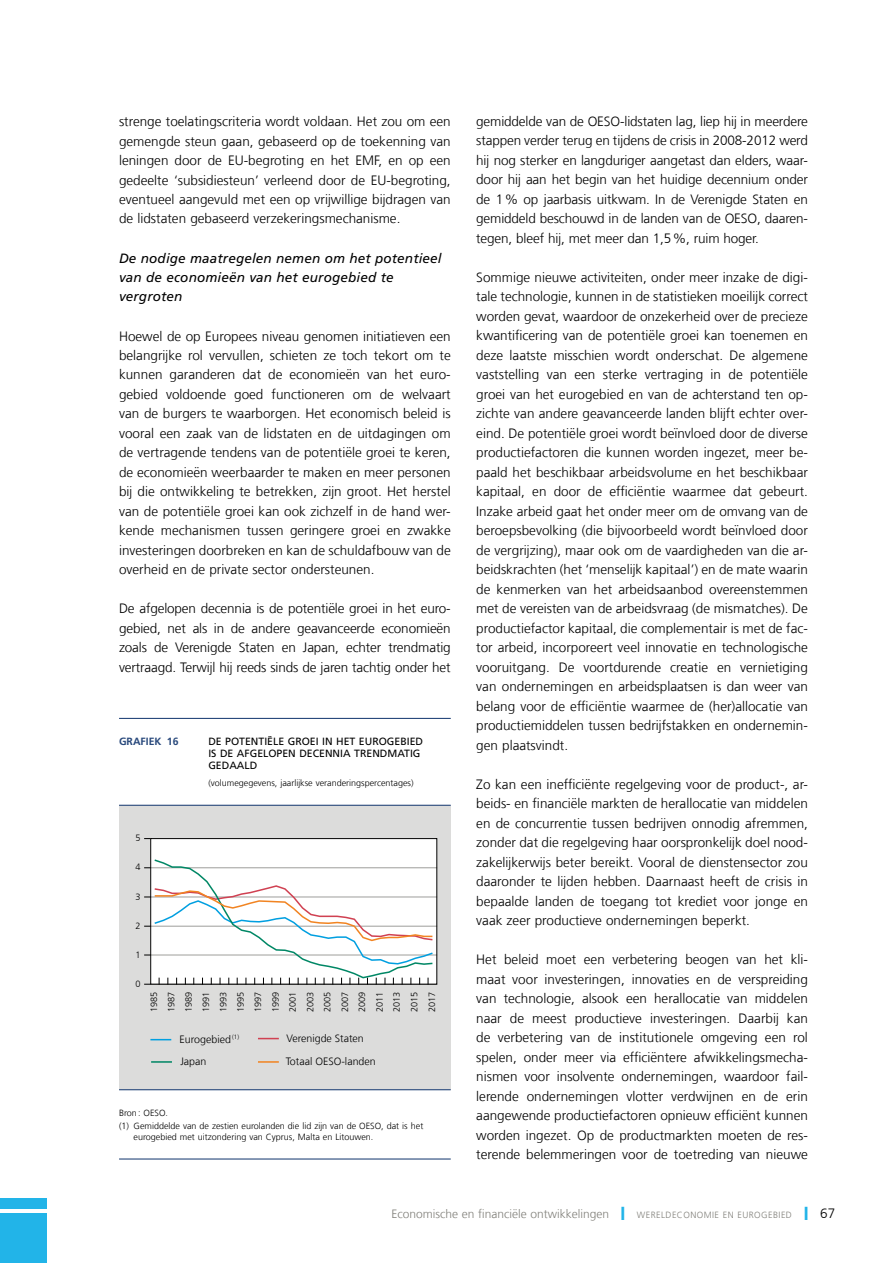
<style>
.page{position:relative;width:893px;height:1263px;background:#fff}
.page>*{position:absolute;margin:0;border:0;box-sizing:border-box;transform-origin:0 0}
.t1{font:300 13.5px/19.5px "Frutiger LT Com";color:#000;text-align:justify}
.t2{font:italic 13.5px/19.5px "Frutiger LT Com";letter-spacing:.01em;color:#000}
.t3{font:300 12px "Frutiger LT Com";color:#81807a}
.t4{font:300 10.65px "Frutiger LT Com";color:#000}
.t5{font:10.5px/12px "Frutiger LT Com";color:#000}
.t6{font:700 10.5px "Frutiger LT Com";color:#29497c}
.t7{font:300 9.15px/17.4px "Frutiger LT Com";color:#000;text-align:justify}
.t8{font:300 9px/13.5px "Frutiger LT Com";color:#000}
.t9{font:300 9px "Frutiger LT Com";color:#81807a}
.s1{color:#22b4e8}
.s2{font-size:9px}
</style>
<div class="page">
<div style="left:0;top:1198px;width:47px;height:11px;background:#22b4e8"></div>
<div style="left:0;top:1213px;width:47px;height:50px;background:#22b4e8"></div>
<div style="left:119px;top:805px;width:332px;height:285px;background:#dcdcdb"></div>
<hr style="left:119px;top:718px;width:332px;height:1px;background:#29497c">
<hr style="left:119px;top:1158px;width:332px;height:1px;background:#29497c">
<hr style="left:119px;top:805px;width:332px;height:1px;background:#29497c">
<hr style="left:119px;top:1089px;width:332px;height:1px;background:#29497c">
<div style="left:151px;top:838px;width:286px;height:146px;background:#fff"></div>
<hr style="left:150px;top:867px;width:287px;height:1px;background:#9e9e9b">
<hr style="left:150px;top:896px;width:287px;height:1px;background:#9e9e9b">
<hr style="left:150px;top:926px;width:287px;height:1px;background:#9e9e9b">
<hr style="left:150px;top:955px;width:287px;height:1px;background:#9e9e9b">
<hr style="left:150px;top:984px;width:287px;height:1px;background:#9e9e9b">
<svg style="left:144px;top:859px;width:290px;height:126px"></svg>
<hr style="left:258px;top:1061px;width:21px;height:2px;background:#f18422">
<svg style="left:258px;top:1038px;width:21px;height:1px"></svg>
<hr style="left:151px;top:1061px;width:21px;height:2px;background:#008765">
<svg style="left:150px;top:1039px;width:21px;height:1px"></svg>
<div style="left:150px;top:838px;width:287px;height:146px;border:1px solid #000"></div>
<p class="t1" style="left:119px;top:111px;width:333px">strenge toelatingscriteria wordt voldaan. Het zou om een gemengde steun gaan, gebaseerd op de toekenning van leningen door de EU-begroting en het EMF, en op een gedeelte ‘subsidiesteun’ verleend door de EU-begroting, eventueel aangevuld met een op vrijwillige bijdragen van de lidstaten gebaseerd verzekeringsmechanisme.</p>
<p class="t2" style="left:119px;top:248px;width:324px">De nodige maatregelen nemen om het potentieel van de economieën van het eurogebied te vergroten</p>
<p class="t1" style="left:119px;top:326px;width:333px">Hoewel de op Europees niveau genomen initiatieven een belangrijke rol vervullen, schieten ze toch tekort om te kunnen garanderen dat de economieën van het euro&shy;gebied voldoende goed functioneren om de welvaart van de burgers te waarborgen. Het economisch beleid is vooral een zaak van de lidstaten en de uitdagingen om de vertragende tendens van de potentiële groei te keren, de economieën weerbaarder te maken en meer personen bij die ontwikkeling te betrekken, zijn groot. Het herstel van de potentiële groei kan ook zichzelf in de hand wer&shy;kende mechanismen tussen geringere groei en zwakke investeringen doorbreken en kan de schuldafbouw van de overheid en de private sector ondersteunen.</p>
<p class="t1" style="left:119px;top:599px;width:333px">De afgelopen decennia is de potentiële groei in het euro&shy;gebied, net als in de andere geavanceerde economieën zoals de Verenigde Staten en Japan, echter trendmatig vertraagd. Terwijl hij reeds sinds de jaren tachtig onder het</p>
<p class="t6" style="left:119px;top:735px;width:20px">GRAFIEK</p>
<p class="t6" style="left:167px;top:735px;width:13px">16</p>
<p class="t5" style="left:208px;top:735px;width:216px">DE POTENTIËLE GROEI IN HET EUROGEBIED<br>IS DE AFGELOPEN DECENNIA TRENDMATIG<br>GEDAALD</p>
<p class="t8" style="left:208px;top:776px;width:207px">(volumegegevens, jaarlijkse veranderingspercentages)</p>
<p class="t7" style="left:136px;top:829px;width:7px">5</p>
<p class="t7" style="left:136px;top:858px;width:7px">4</p>
<p class="t7" style="left:136px;top:888px;width:7px">3</p>
<p class="t7" style="left:136px;top:917px;width:7px">2</p>
<p class="t7" style="left:136px;top:946px;width:7px">1</p>
<p class="t7" style="left:136px;top:975px;width:7px">0</p>
<p class="t7" style="left:145px;top:1012px;width:22px;rotate:-90deg">1985<br>1987<br>1989<br>1991<br>1993<br>1995<br>1997<br>1999<br>2001<br>2003<br>2005<br>2007<br>2009<br>2011<br>2013<br>2015<br>2017</p>
<p class="t4" style="left:180px;top:1032px;width:61px">Eurogebied <sup>(1)</sup></p>
<p class="t4" style="left:287px;top:1031px;width:79px">Verenigde Staten</p>
<p class="t4" style="left:180px;top:1055px;width:28px">Japan</p>
<p class="t4" style="left:286px;top:1055px;width:91px">Totaal OESO-landen</p>
<p class="t8" style="left:119px;top:1105px;width:306px">Bron: OESO.<br>(1) Gemiddelde van de zestien eurolanden die lid zijn van de OESO, dat is het</p>
<p class="t8" style="left:134px;top:1129px;width:241px">eurogebied met uitzondering van Cyprus, Malta en Litouwen.</p>
<p class="t1" style="left:476px;top:111px;width:333px">gemiddelde van de OESO-lidstaten lag, liep hij in meerdere stappen verder terug en tijdens de crisis in 2008-2012 werd hij nog sterker en langduriger aangetast dan elders, waar&shy;door hij aan het begin van het huidige decennium onder de 1% op jaarbasis uitkwam. In de Verenigde Staten en gemiddeld beschouwd in de landen van de OESO, daaren&shy;tegen, bleef hij, met meer dan 1,5%, ruim hoger.</p>
<p class="t1" style="left:476px;top:267px;width:333px">Sommige nieuwe activiteiten, onder meer inzake de digi&shy;tale technologie, kunnen in de statistieken moeilijk correct worden gevat, waardoor de onzekerheid over de precieze kwantificering van de potentiële groei kan toenemen en deze laatste misschien wordt onderschat. De algemene vaststelling van een sterke vertraging in de potentiële groei van het eurogebied en van de achterstand ten op&shy;zichte van andere geavanceerde landen blijft echter over&shy;eind. De potentiële groei wordt beïnvloed door de diverse productiefactoren die kunnen worden ingezet, meer be&shy;paald het beschikbaar arbeidsvolume en het beschikbaar kapitaal, en door de efficiëntie waarmee dat gebeurt.<br>Inzake arbeid gaat het onder meer om de omvang van de beroepsbevolking (die bijvoorbeeld wordt beïnvloed door de vergrijzing), maar ook om de vaardigheden van die ar&shy;beidskrachten (het ‘menselijk kapitaal’) en de mate waarin de kenmerken van het arbeidsaanbod overeenstemmen met de vereisten van de arbeidsvraag (de mismatches). De productiefactor kapitaal, die complementair is met de fac&shy;tor arbeid, incorporeert veel innovatie en technologische vooruitgang. De voortdurende creatie en vernietiging van ondernemingen en arbeidsplaatsen is dan weer van belang voor de efficiëntie waarmee de (her)allocatie van productiemiddelen tussen bedrijfstakken en ondernemin&shy;gen plaatsvindt.</p>
<p class="t1" style="left:476px;top:774px;width:333px">Zo kan een inefficiënte regelgeving voor de product-, ar&shy;beids- en financiële markten de herallocatie van middelen en de concurrentie tussen bedrijven onnodig afremmen, zonder dat die regelgeving haar oorspronkelijk doel nood&shy;zakelijkerwijs beter bereikt. Vooral de dienstensector zou daaronder te lijden hebben. Daarnaast heeft de crisis in bepaalde landen de toegang tot krediet voor jonge en vaak zeer productieve ondernemingen beperkt.</p>
<p class="t1" style="left:476px;top:950px;width:333px">Het beleid moet een verbetering beogen van het kli&shy;maat voor investeringen, innovaties en de verspreiding van technologie, alsook een herallocatie van middelen naar de meest productieve investeringen. Daarbij kan de verbetering van de institutionele omgeving een rol spelen, onder meer via efficiëntere afwikkelingsmecha&shy;nismen voor insolvente ondernemingen, waardoor fail&shy;lerende ondernemingen vlotter verdwijnen en de erin aangewende productiefactoren opnieuw efficiënt kunnen worden ingezet. Op de productmarkten moeten de res&shy;terende belemmeringen voor de toetreding van nieuwe</p>
<p class="t3" style="left:392px;top:1206px;width:261px">Economische en financiële ontwikkelingen <span class="s1">❙</span> <span class="s2">Wereldeconomie</span></p>
<p class="t9" style="left:723px;top:1209px;width:21px">en eurogebied</p>
<p class="t1" style="left:804px;top:1203px;width:32px"><span class="s1">❙</span> 67</p>
</div>
